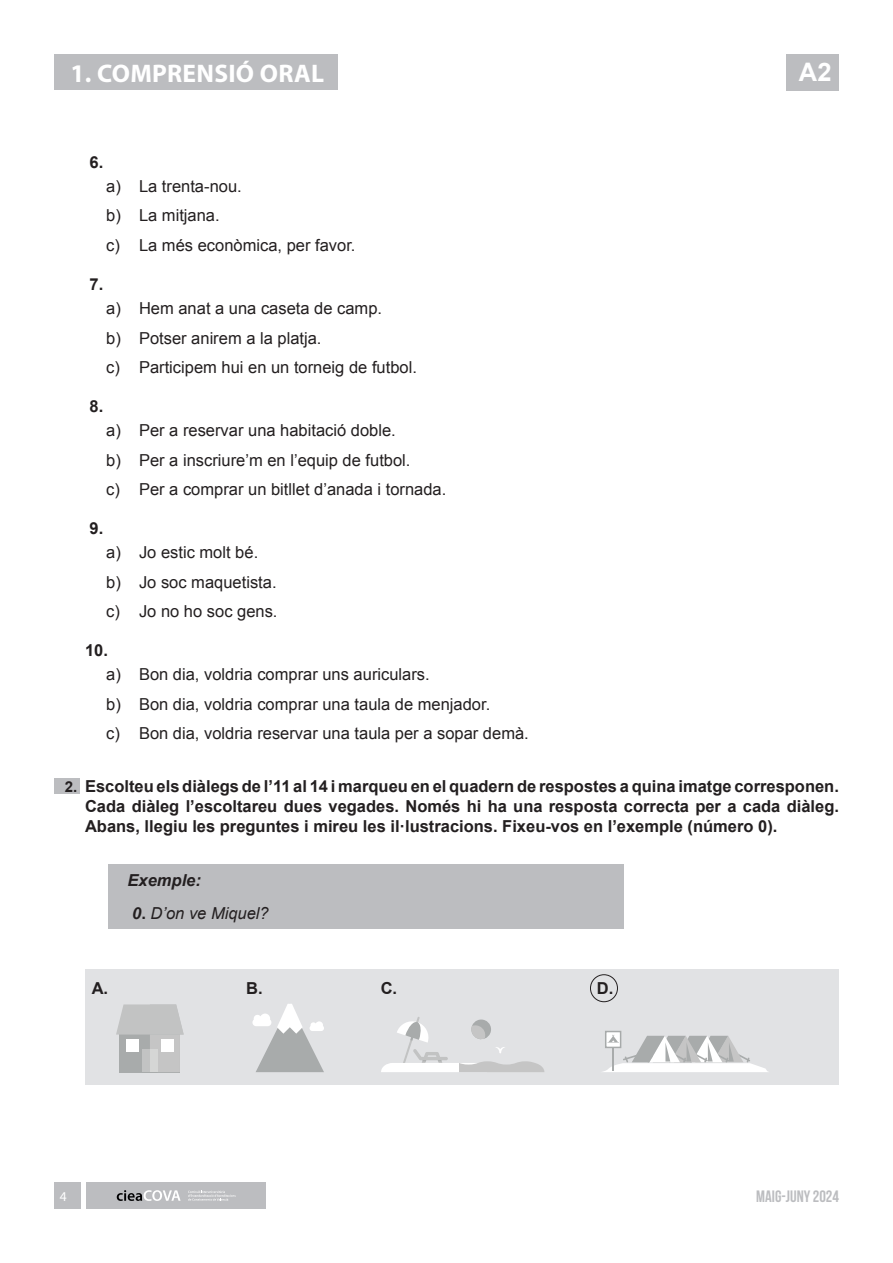
<style>
.page{position:relative;width:893px;height:1263px;background:#fff}
.page>*{position:absolute;margin:0;border:0;box-sizing:border-box;transform-origin:0 0}
.t1{font:700 25.5px "Myriad Pro";letter-spacing:.01em;color:#fff}
.t2{font:700 25.5px "Arial";color:#fff}
.t3{font:16.5px/29.5px "Arial";color:#231f20}
.t4{font:700 16.5px/19.8px "Arial";color:#231f20;text-align:justify}
.t5{font:italic 16.5px "Arial";color:#231f20}
.t6{font:700 16.5px "Bebas Neue";color:#bcbdc0}
.t7{font:italic 700 16.5px "Arial";color:#231f20}
.t8{font:700 15px "Arial";color:#231f20}
.t9{font:13.5px "Myriad Pro";color:#fff}
.s1{font-weight:700}
.s2{font-weight:700;font-style:normal}
</style>
<div class="page">
<div style="left:54px;top:1182px;width:27px;height:27px;background:#bcbdc0"></div>
<div style="left:87px;top:1182px;width:179px;height:27px;background:#bcbdc0"></div>
<svg style="left:117px;top:1190px;width:64px;height:11px"></svg>
<svg style="left:188px;top:1190px;width:48px;height:10px"></svg>
<div style="left:787px;top:54px;width:52px;height:37px;background:#bcbdc0"></div>
<div style="left:108px;top:864px;width:515px;height:65px;background:#bcbdc0"></div>
<div style="left:54px;top:779px;width:26px;height:15px;background:#bcbdc0"></div>
<div style="left:54px;top:54px;width:284px;height:35px;background:#bcbdc0"></div>
<div style="left:85px;top:970px;width:754px;height:115px;background:#e1e2e4"></div>
<svg style="left:116px;top:1004px;width:68px;height:68px"></svg>
<div style="left:126px;top:1039px;width:13px;height:13px;background:#fff"></div>
<div style="left:161px;top:1039px;width:13px;height:13px;background:#fff"></div>
<svg style="left:252px;top:1004px;width:72px;height:68px"></svg>
<svg style="left:381px;top:1017px;width:163px;height:55px"></svg>
<div style="left:590px;top:974px;width:28px;height:28px;border:1px solid #231f20;border-radius:50%"></div>
<div style="left:605px;top:1031px;width:16px;height:17px;background:#fff;border:2px solid #a7aaaa"></div>
<svg style="left:603px;top:1035px;width:165px;height:37px"></svg>
<h1 class="t1" style="left:70px;top:57px;width:255px">1. COMPRENSIÓ ORAL</h1>
<p class="t4" style="left:90px;top:153px;width:15px">6.</p>
<p class="t3" style="left:106px;top:172px;width:251px">a) La trenta-nou.<br>b) La mitjana.<br>c) La més econòmica, per favor.</p>
<p class="t4" style="left:90px;top:275px;width:15px">7.</p>
<p class="t3" style="left:106px;top:294px;width:312px">a) Hem anat a una caseta de camp.<br>b) Potser anirem a la platja.<br>c) Participem hui en un torneig de futbol.</p>
<p class="t4" style="left:90px;top:397px;width:15px">8.</p>
<p class="t3" style="left:106px;top:416px;width:341px">a) Per a reservar una habitació doble.<br>b) Per a inscriure’m en l’equip de futbol.<br>c) Per a comprar un bitllet d’anada i tornada.</p>
<p class="t4" style="left:90px;top:519px;width:15px">9.</p>
<p class="t3" style="left:106px;top:538px;width:173px">a) Jo estic molt bé.<br>b) Jo soc maquetista. c) Jo no ho soc gens.</p>
<p class="t4" style="left:85px;top:641px;width:24px">10.</p>
<h1 class="t2" style="left:799px;top:56px;width:34px">A2</h1>
<p class="t8" style="left:65px;top:776px;width:14px">2.</p>
<p class="t3" style="left:106px;top:660px;width:424px">a) Bon dia, voldria comprar uns auriculars.<br>b) Bon dia, voldria comprar una taula de menjador.<br>c) Bon dia, voldria reservar una taula per a sopar demà.</p>
<p class="t4" style="left:85px;top:777px;width:755px">Escolteu els diàlegs de l’11 al 14 i marqueu en el quadern de respostes a quina imatge corresponen.<br>Cada diàleg l’escoltareu dues vegades. Només hi ha una resposta correcta per a cada diàleg.<br>Abans, llegiu les preguntes i mireu les il·lustracions. Fixeu-vos en l’exemple (número 0).</p>
<p class="t7" style="left:128px;top:870px;width:75px">Exemple:</p>
<p class="t5" style="left:132px;top:903px;width:138px"><span class="s1">0</span><span class="s2">.</span> D’on ve Miquel?</p>
<p class="t4" style="left:92px;top:979px;width:18px">A.</p>
<p class="t4" style="left:246px;top:979px;width:18px">B.</p>
<p class="t4" style="left:381px;top:979px;width:18px">C.</p>
<p class="t4" style="left:597px;top:979px;width:18px">D.</p>
<p class="t9" style="left:60px;top:1188px;width:8px">4</p>
<p class="t6" style="left:756px;top:1187px;width:84px">MAIG-JUNY 2024</p>
</div>
